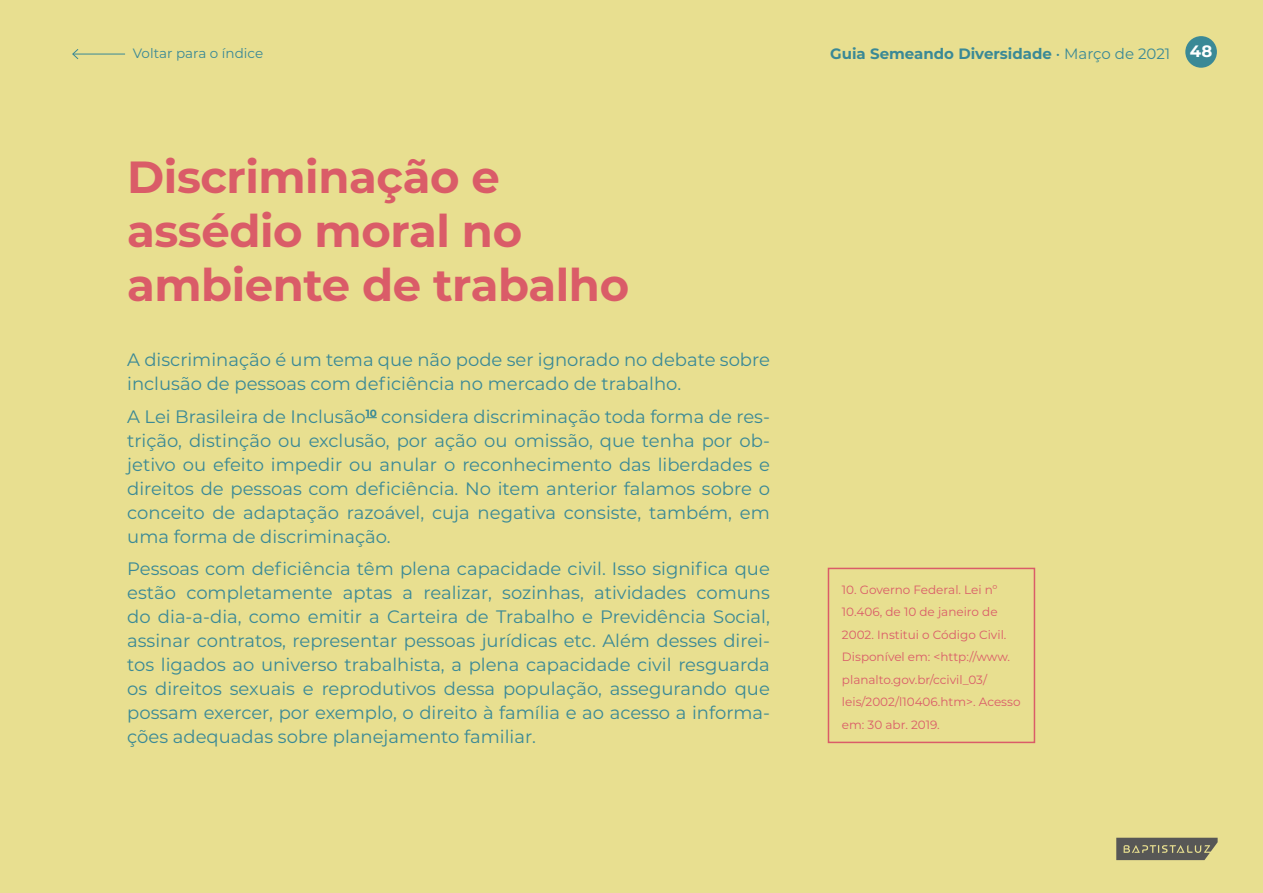
<style>
.page{position:relative;width:1263px;height:893px;background:#e8df90}
.page>*{position:absolute;margin:0;border:0;box-sizing:border-box;transform-origin:0 0}
.t1{font:700 45px/54px "Montserrat";letter-spacing:-.01em;color:#da5c68}
.t2{font:18px/24px "Montserrat";color:#3a8996;text-align:justify}
.t3{font:700 15px "Montserrat";color:#3a8996}
.t4{font:13.5px "Montserrat";color:#3a8996}
.t5{font:12px/22.5px "Montserrat";color:#da5c68}
.s1{font-weight:400}
.s2{font-size:16.5px;color:#fff}
</style>
<div class="page">
<div style="left:1185px;top:36px;width:32px;height:32px;background:#3a8996;border-radius:50%"></div>
<svg style="left:1116px;top:838px;width:101px;height:22px;background:#6b6a5e"></svg>
<hr style="left:73px;top:54px;width:52px;height:1px;background:#3a8996">
<svg style="left:72px;top:49px;width:7px;height:11px"></svg>
<div style="left:828px;top:568px;width:207px;height:175px;border:2px solid #da5c68"></div>
<p class="t4" style="left:133px;top:44px;width:132px">Voltar para o índice</p>
<p class="t3" style="left:830px;top:43px;width:384px">Guia Semeando Diversidade <span class="s1">• Março de 2021</span> <span class="s2">48</span></p>
<h1 class="t1" style="left:127px;top:148px;width:503px">Discriminação e assédio moral no ambiente de trabalho</h1>
<p class="t2" style="left:127px;top:347px;width:644px">A discriminação é um tema que não pode ser ignorado no debate sobre inclusão de pessoas com deficiência no mercado de trabalho.</p>
<p class="t2" style="left:127px;top:404px;width:644px">A Lei Brasileira de Inclusão<sup>10</sup> considera discriminação toda forma de res&shy;trição, distinção ou exclusão, por ação ou omissão, que tenha por ob&shy;jetivo ou efeito impedir ou anular o reconhecimento das liberdades e direitos de pessoas com deficiência. No item anterior falamos sobre o conceito de adaptação razoável, cuja negativa consiste, também, em uma forma de discriminação.</p>
<p class="t2" style="left:127px;top:556px;width:644px">Pessoas com deficiência têm plena capacidade civil. Isso significa que estão completamente aptas a realizar, sozinhas, atividades comuns do dia-a-dia, como emitir a Carteira de Trabalho e Previdência Social, assinar contratos, representar pessoas jurídicas etc. Além desses direi&shy;tos ligados ao universo trabalhista, a plena capacidade civil resguarda os direitos sexuais e reprodutivos dessa população, assegurando que possam exercer, por exemplo, o direito à família e ao acesso a informa&shy;ções adequadas sobre planejamento familiar.</p>
<p class="t5" style="left:842px;top:578px;width:180px">10. Governo Federal. Lei nº<br>10.406, de 10 de janeiro de<br>2002. Institui o Código Civil.<br>Disponível em: &lt;http://www. planalto.gov.br/ccivil_03/ leis/2002/l10406.htm&gt;. Acesso em: 30 abr. 2019.</p>
</div>
